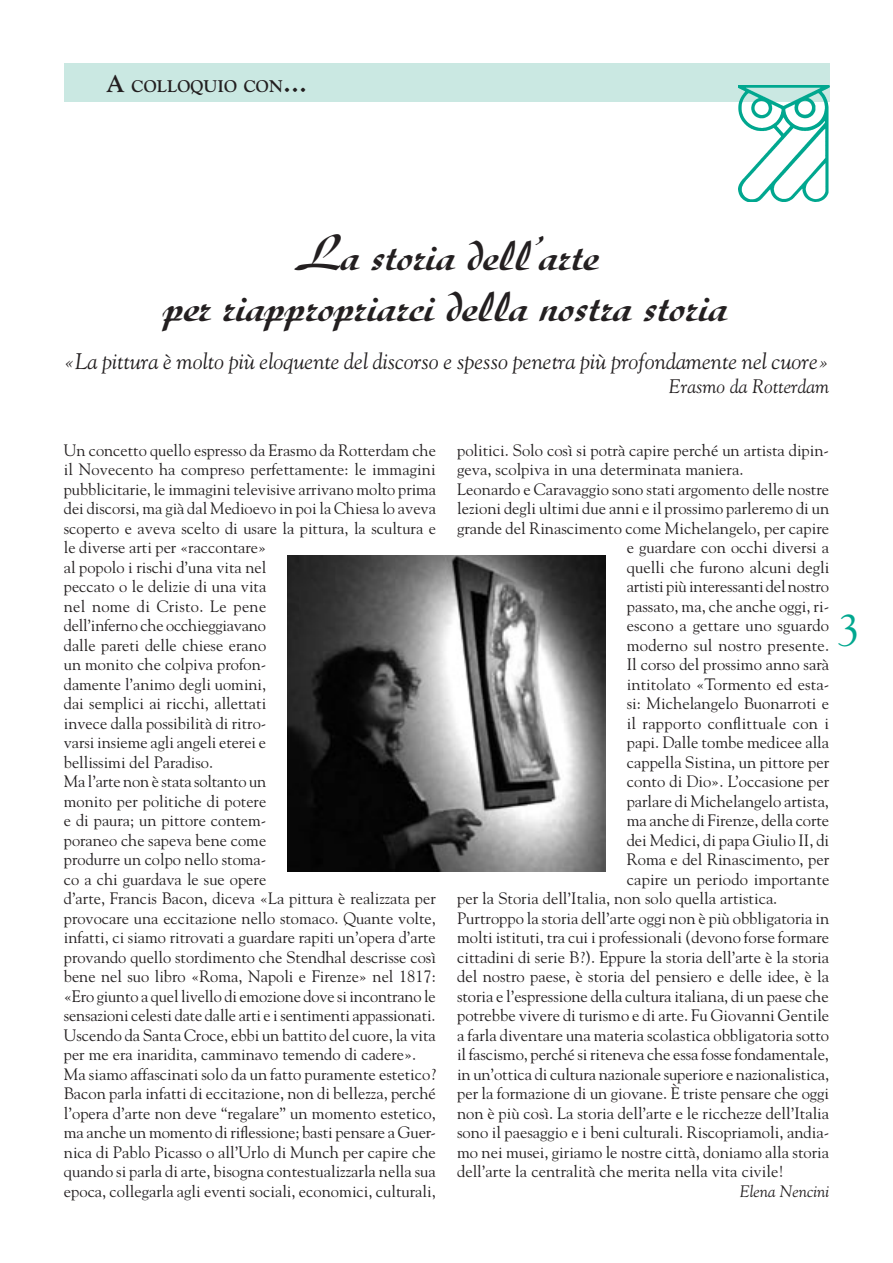
<style>
.page{position:relative;width:893px;height:1263px;background:#fff}
.page>*{position:absolute;margin:0;border:0;box-sizing:border-box;transform-origin:0 0}
.t1{font:700 49.5px/51px "Diskus LT Std";letter-spacing:-.01em;color:#231f20;text-align:center}
.t2{font:45px "Goudy Std";color:#00a78f}
.t3{font:italic 22.5px "Goudy Std";color:#231f20}
.t4{font:italic 19.5px "Goudy Std";color:#231f20}
.t5{font:700 16.8px "Goudy Std";color:#231f20}
.t6{font:16.5px/19.5px "Goudy Std";color:#231f20}
.t7{font:italic 16.5px "Goudy Std";color:#231f20}
.s1{font-size:24px}
</style>
<div class="page">
<div style="left:64px;top:64px;width:765px;height:38px;background:#cae8e2"></div>
<img style="left:738px;top:85px;width:92px;height:117px">
<img style="left:288px;top:555px;width:317px;height:316px">
<p class="t5" style="left:106px;top:76px;width:202px"><span class="s1">A</span> COLLOQUIO CON<span class="s1">…</span></p>
<h1 class="t1" style="left:164px;top:229px;width:566px">La storia dell’arte<br>per riappropriarci della nostra storia</h1>
<h3 class="t3" style="left:64px;top:348px;width:767px">«La pittura è molto più eloquente del discorso e spesso penetra più profondamente nel cuore»</h3>
<p class="t4" style="left:669px;top:375px;width:162px">Erasmo da Rotterdam</p>
<p class="t6" style="left:64px;top:440px;width:374px">Un concetto quello espresso da Erasmo da Rotterdam che il Novecento ha compreso perfettamente: le immagini pubblicitarie, le immagini televisive arrivano molto prima dei discorsi, ma già dal Medioevo in poi la Chiesa lo aveva scoperto e aveva scelto di usare la pittura, la scultura e le diverse arti per «raccontare»<br>al popolo i rischi d’una vita nel<br>peccato o le delizie di una vita<br>nel nome di Cristo. Le pene<br>dell’inferno che occhieggiavano<br>dalle pareti delle chiese erano<br>un monito che colpiva profon-<br>damente l’animo degli uomini,<br>dai semplici ai ricchi, allettati<br>invece dalla possibilità di ritro-<br>varsi insieme agli angeli eterei e<br>bellissimi del Paradiso.<br>Ma l’arte non è stata soltanto un<br>monito per politiche di potere<br>e di paura; un pittore contem-<br>poraneo che sapeva bene come<br>produrre un colpo nello stoma-<br>co a chi guardava le sue opere<br>d’arte, Francis Bacon, diceva «La pittura è realizzata per provocare una eccitazione nello stomaco. Quante volte, infatti, ci siamo ritrovati a guardare rapiti un’opera d’arte provando quello stordimento che Stendhal descrisse così bene nel suo libro «Roma, Napoli e Firenze» nel 1817: «Ero giunto a quel livello di emozione dove si incontrano le sensazioni celesti date dalle arti e i sentimenti appassionati.<br>Uscendo da Santa Croce, ebbi un battito del cuore, la vita per me era inaridita, camminavo temendo di cadere».<br>Ma siamo affascinati solo da un fatto puramente estetico?<br>Bacon parla infatti di eccitazione, non di bellezza, perché l’opera d’arte non deve “regalare” un momento estetico, ma anche un momento di riflessione; basti pensare a Guer&shy;nica di Pablo Picasso o all’Urlo di Munch per capire che quando si parla di arte, bisogna contestualizzarla nella sua epoca, collegarla agli eventi sociali, economici, culturali,</p>
<p class="t6" style="left:457px;top:440px;width:373px">politici. Solo così si potrà capire perché un artista dipin-</p>
<p class="t6" style="left:457px;top:460px;width:288px">geva, scolpiva in una determinata maniera.</p>
<p class="t6" style="left:457px;top:479px;width:373px">Leonardo e Caravaggio sono stati argomento delle nostre</p>
<p class="t6" style="left:457px;top:499px;width:374px">lezioni degli ultimi due anni e il prossimo parleremo di un</p>
<p class="t6" style="left:457px;top:518px;width:374px">grande del Rinascimento come Michelangelo, per capire</p>
<p class="t6" style="left:627px;top:538px;width:204px">e guardare con occhi diversi a</p>
<p class="t6" style="left:627px;top:557px;width:204px">quelli che furono alcuni degli</p>
<p class="t6" style="left:627px;top:577px;width:204px">artisti più interessanti del nostro</p>
<p class="t6" style="left:627px;top:596px;width:204px">passato, ma, che anche oggi, ri-</p>
<p class="t6" style="left:627px;top:616px;width:204px">escono a gettare uno sguardo</p>
<p class="t6" style="left:627px;top:635px;width:204px">moderno sul nostro presente.</p>
<p class="t6" style="left:627px;top:655px;width:204px">Il corso del prossimo anno sarà</p>
<p class="t6" style="left:627px;top:674px;width:204px">intitolato «Tormento ed esta-</p>
<p class="t6" style="left:627px;top:694px;width:204px">si: Michelangelo Buonarroti e</p>
<p class="t6" style="left:627px;top:713px;width:204px">il rapporto conflittuale con i</p>
<p class="t6" style="left:627px;top:733px;width:204px">papi. Dalle tombe medicee alla</p>
<p class="t6" style="left:627px;top:752px;width:204px">cappella Sistina, un pittore per</p>
<p class="t6" style="left:627px;top:772px;width:204px">conto di Dio». L’occasione per</p>
<p class="t6" style="left:627px;top:791px;width:204px">parlare di Michelangelo artista,</p>
<p class="t6" style="left:627px;top:811px;width:204px">ma anche di Firenze, della corte</p>
<p class="t6" style="left:627px;top:830px;width:204px">dei Medici, di papa Giulio II, di</p>
<p class="t6" style="left:627px;top:850px;width:204px">Roma e del Rinascimento, per</p>
<p class="t6" style="left:627px;top:869px;width:204px">capire un periodo importante</p>
<p class="t6" style="left:457px;top:889px;width:322px">per la Storia dell’Italia, non solo quella artistica.</p>
<p class="t6" style="left:457px;top:908px;width:374px">Purtroppo la storia dell’arte oggi non è più obbligatoria in</p>
<p class="t6" style="left:457px;top:928px;width:374px">molti istituti, tra cui i professionali (devono forse formare</p>
<p class="t6" style="left:457px;top:947px;width:374px">cittadini di serie B?). Eppure la storia dell’arte è la storia</p>
<p class="t6" style="left:457px;top:967px;width:373px">del nostro paese, è storia del pensiero e delle idee, è la</p>
<p class="t6" style="left:457px;top:986px;width:373px">storia e l’espressione della cultura italiana, di un paese che</p>
<p class="t6" style="left:457px;top:1006px;width:374px">potrebbe vivere di turismo e di arte. Fu Giovanni Gentile</p>
<p class="t6" style="left:457px;top:1025px;width:374px">a farla diventare una materia scolastica obbligatoria sotto</p>
<p class="t6" style="left:457px;top:1045px;width:373px">il fascismo, perché si riteneva che essa fosse fondamentale,</p>
<p class="t6" style="left:457px;top:1064px;width:374px">in un’ottica di cultura nazionale superiore e nazionalistica,</p>
<p class="t6" style="left:457px;top:1084px;width:374px">per la formazione di un giovane. È triste pensare che oggi</p>
<p class="t6" style="left:457px;top:1103px;width:374px">non è più così. La storia dell’arte e le ricchezze dell’Italia</p>
<p class="t6" style="left:457px;top:1123px;width:374px">sono il paesaggio e i beni culturali. Riscopriamoli, andia-</p>
<p class="t6" style="left:457px;top:1142px;width:373px">mo nei musei, giriamo le nostre città, doniamo alla storia</p>
<p class="t6" style="left:457px;top:1162px;width:328px">dell’arte la centralità che merita nella vita civile!</p>
<p class="t7" style="left:740px;top:1181px;width:91px">Elena Nencini</p>
<h2 class="t2" style="left:838px;top:602px;width:24px">3</h2>
</div>
